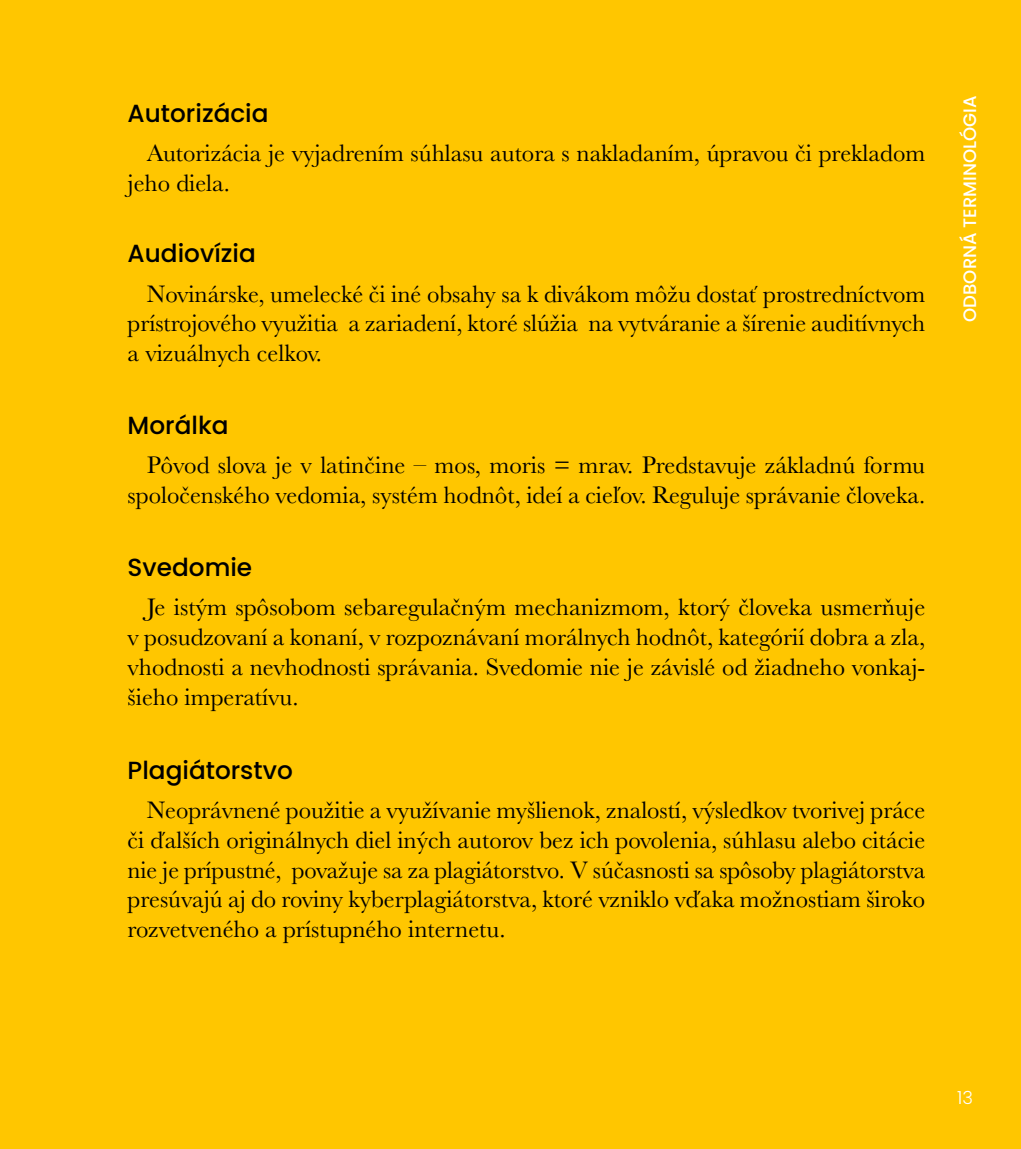
<style>
.page{position:relative;width:1021px;height:1149px;background:#fff}
.page>*{position:absolute;margin:0;border:0;box-sizing:border-box;transform-origin:0 0}
.t1{font:24.75px/29.7px "Baskerville";color:#000;text-align:justify}
.t2{font:500 24.75px "Poppins";color:#000}
.t3{font:500 18px "Poppins";color:#fff}
.t4{font:300 18px "Poppins";color:#fff}
</style>
<div class="page">
<div style="left:0;top:0;width:1020px;height:1148px;background:#ffc600"></div>
<p class="t2" style="left:128px;top:99px;width:142px">Autorizácia</p>
<p class="t1" style="left:128px;top:138px;width:799px;text-indent:19px">Autorizácia je vyjadrením súhlasu autora s nakladaním, úpravou či prekladom jeho diela.</p>
<p class="t2" style="left:128px;top:239px;width:130px">Audiovízia</p>
<p class="t1" style="left:128px;top:279px;width:799px;text-indent:19px">Novinárske, umelecké či iné obsahy sa k divákom môžu dostať prostredníctvom prístrojového využitia a zariadení, ktoré slúžia na vytváranie a šírenie auditívnych a vizuálnych celkov.</p>
<p class="t2" style="left:128px;top:411px;width:102px">Morálka</p>
<p class="t1" style="left:128px;top:450px;width:799px;text-align:right">Pôvod slova je v latinčine – mos, moris = mrav. Predstavuje základnú formu spoločenského vedomia, systém hodnôt, ideí a cieľov. Reguluje správanie človeka.</p>
<p class="t2" style="left:128px;top:553px;width:126px">Svedomie</p>
<p class="t1" style="left:128px;top:592px;width:799px;text-indent:19px">Je istým spôsobom sebaregulačným mechanizmom, ktorý človeka usmerňuje v posudzovaní a konaní, v rozpoznávaní morálnych hodnôt, kategórií dobra a zla, vhodnosti a nevhodnosti správania. Svedomie nie je závislé od žiadneho vonkaj&shy;šieho imperatívu.</p>
<p class="t2" style="left:128px;top:755px;width:167px">Plagiátorstvo</p>
<p class="t1" style="left:128px;top:795px;width:799px;text-indent:19px">Neoprávnené použitie a využívanie myšlienok, znalostí, výsledkov tvorivej práce či ďalších originálnych diel iných autorov bez ich povolenia, súhlasu alebo citácie nie je prípustné, považuje sa za plagiátorstvo. V súčasnosti sa spôsoby plagiátorstva presúvajú aj do roviny kyberplagiátorstva, ktoré vzniklo vďaka možnostiam široko rozvetveného a prístupného internetu.</p>
<p class="t3" style="left:959px;top:322px;width:227px;rotate:-90deg">ODBORNÁ TERMINOLÓGIA</p>
<p class="t4" style="left:957px;top:1086px;width:17px">13</p>
</div>
